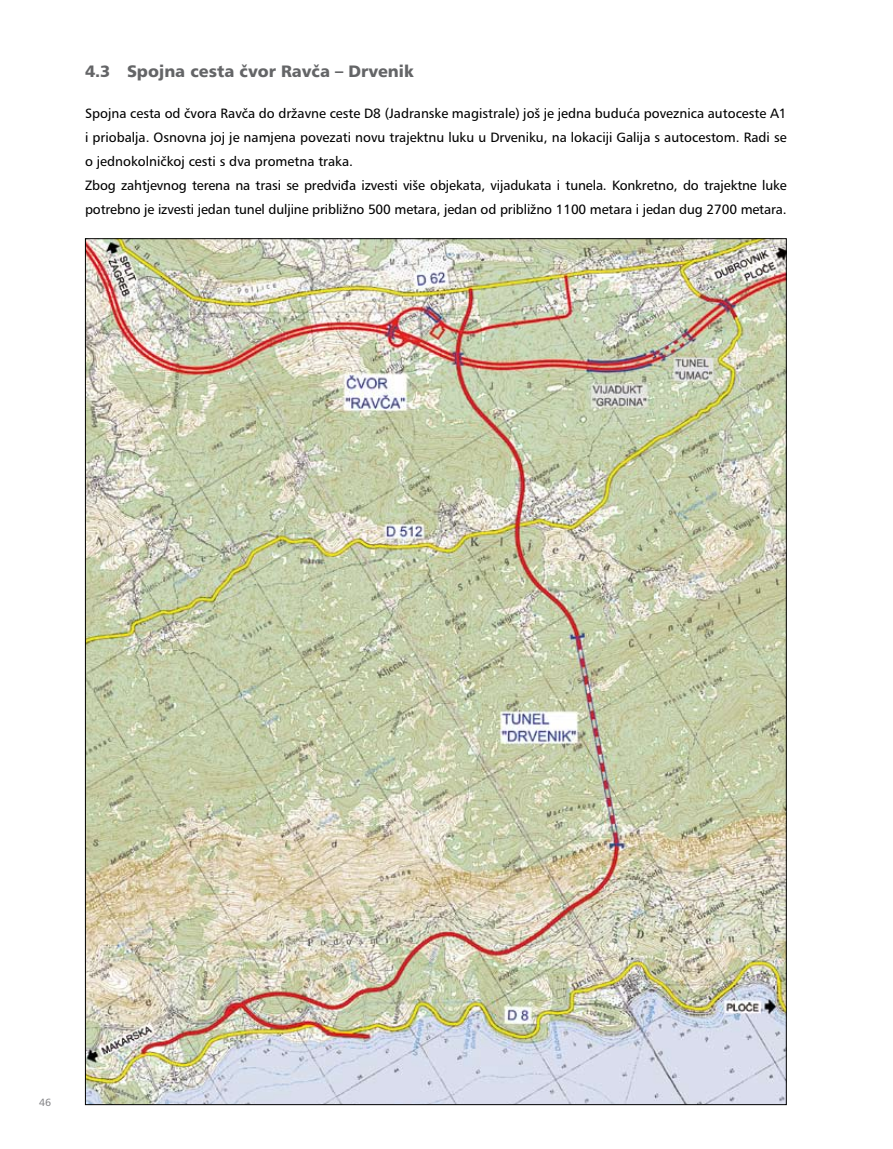
<style>
.page{position:relative;width:893px;height:1149px;background:#fff}
.page>*{position:absolute;margin:0;border:0;box-sizing:border-box;transform-origin:0 0}
.t1{font:900 16.5px "A Frutiger";color:#646567}
.t2{font:13.5px/24px "A Frutiger";color:#000}
.t3{font:10.5px "A Frutiger";color:#868689}
</style>
<div class="page">
<img style="left:87px;top:240px;width:698px;height:862px">
<p class="t1" style="left:85px;top:61px;width:330px">4.3 Spojna cesta ~vor Rav~a – Drvenik</p>
<p class="t2" style="left:85px;top:101px;width:703px">Spojna cesta od ~vora Rav~a do dr`avne ceste D8 (Jadranske magistrale) jo{ je jedna budu}a poveznica autoceste A1 i priobalja. Osnovna joj je namjena povezati novu trajektnu luku u Drveniku, na lokaciji Galija s autocestom. Radi se o jednokolni~koj cesti s dva prometna traka.<br>Zbog zahtjevnog terena na trasi se predvi|a izvesti vi{e objekata, vijadukata i tunela. Konkretno, do trajektne luke potrebno je izvesti jedan tunel duljine pribli`no 500 metara, jedan od pribli`no 1100 metara i jedan dug 2700 metara.</p>
<p class="t3" style="left:39px;top:1095px;width:14px">46</p>
</div>
